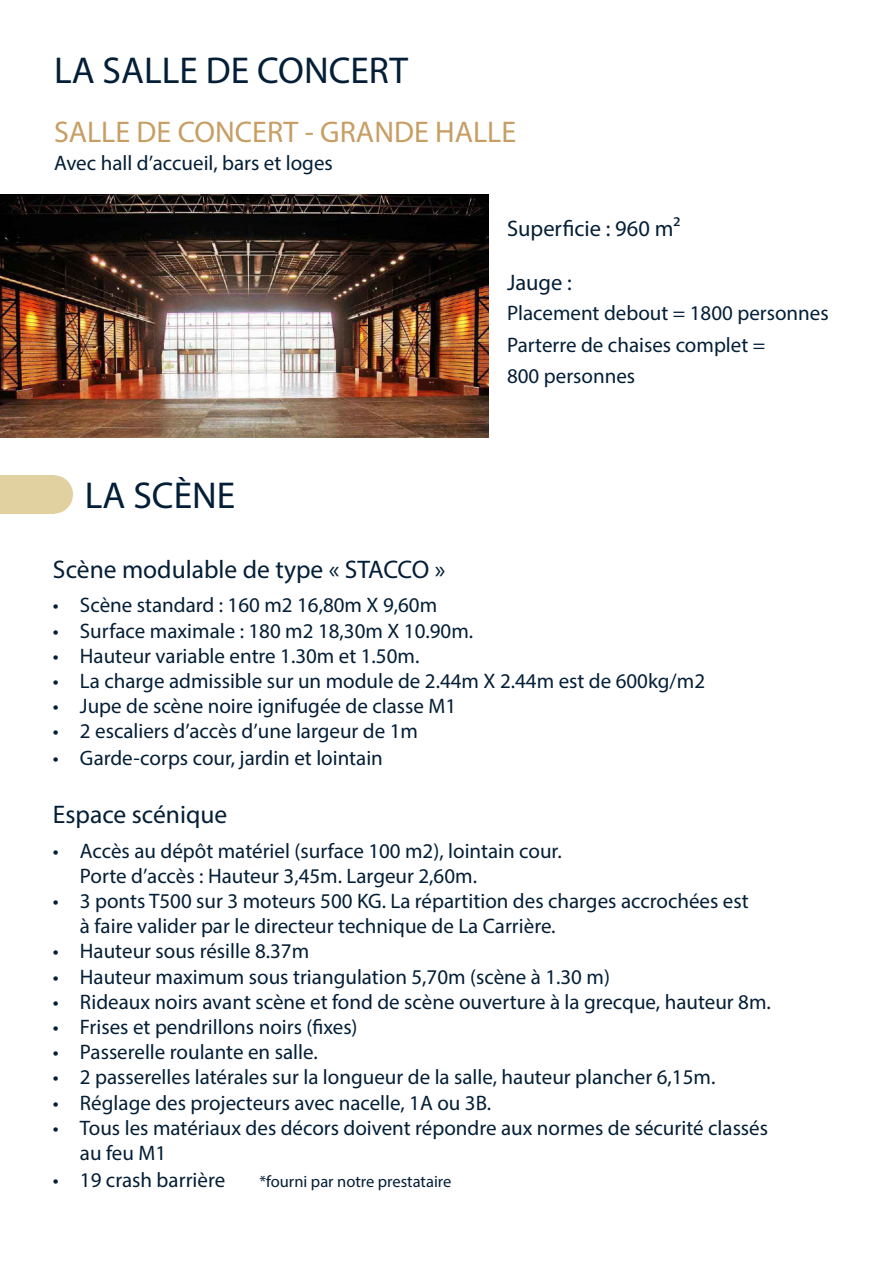
<style>
.page{position:relative;width:893px;height:1263px;background:#fff}
.page>*{position:absolute;margin:0;border:0;box-sizing:border-box;transform-origin:0 0}
.t1{font:37.5px "Myriad Pro";color:#031e36}
.t2{font:30px "Myriad Pro";color:#c79e64}
.t3{font:25.5px "Myriad Pro";color:#031e36}
.t4{font:22.5px "Myriad Pro";color:#031e36}
.t5{font:21px/25.2px "Myriad Pro";color:#031e36}
.t6{font:16.5px "Myriad Pro";color:#031e36}
</style>
<div class="page">
<img style="left:0;top:195px;width:488px;height:243px">
<div style="left:36px;top:475px;width:37px;height:38px;background:#e2d1a0;border-radius:50%"></div>
<div style="left:0;top:475px;width:55px;height:38px;background:#e2d1a0"></div>
<p class="t1" style="left:54px;top:47px;width:356px">LA SALLE DE CONCERT</p>
<p class="t2" style="left:54px;top:113px;width:464px">SALLE DE CONCERT - GRANDE HALLE</p>
<p class="t5" style="left:54px;top:150px;width:280px">Avec hall d’accueil, bars et loges</p>
<p class="t1" style="left:85px;top:473px;width:152px">LA SCÈNE</p>
<p class="t4" style="left:507px;top:215px;width:175px">Superficie : 960 m²</p>
<p class="t4" style="left:507px;top:269px;width:66px">Jauge :</p>
<p class="t5" style="left:507px;top:300px;width:323px">Placement debout = 1800 personnes</p>
<p class="t5" style="left:507px;top:329px;width:260px;line-height:31.5px">Parterre de chaises complet =<br>800 personnes</p>
<p class="t3" style="left:53px;top:554px;width:394px">Scène modulable de type « STACCO »</p>
<p class="t5" style="left:53px;top:592px;width:386px">• Scène standard : 160 m2 16,80m X 9,60m</p>
<p class="t5" style="left:53px;top:618px;width:422px">• Surface maximale : 180 m2 18,30m X 10.90m.</p>
<p class="t5" style="left:53px;top:643px;width:368px">• Hauteur variable entre 1.30m et 1.50m.</p>
<p class="t5" style="left:53px;top:668px;width:654px">• La charge admissible sur un module de 2.44m X 2.44m est de 600kg/m2</p>
<p class="t5" style="left:53px;top:693px;width:405px">• Jupe de scène noire ignifugée de classe M1</p>
<p class="t5" style="left:53px;top:718px;width:367px">• 2 escaliers d’accès d’une largeur de 1m</p>
<p class="t5" style="left:53px;top:745px;width:331px">• Garde-corps cour, jardin et lointain</p>
<p class="t3" style="left:53px;top:799px;width:176px">Espace scénique</p>
<p class="t5" style="left:80px;top:838px;width:483px;text-indent:-27px">• Accès au dépôt matériel (surface 100 m2), lointain cour.<br>Porte d’accès : Hauteur 3,45m. Largeur 2,60m.</p>
<p class="t5" style="left:80px;top:888px;width:670px;text-indent:-27px">• 3 ponts T500 sur 3 moteurs 500 KG. La répartition des charges accrochées est à faire valider par le directeur technique de La Carrière.</p>
<p class="t5" style="left:53px;top:938px;width:258px">• Hauteur sous résille 8.37m</p>
<p class="t5" style="left:53px;top:964px;width:559px">• Hauteur maximum sous triangulation 5,70m (scène à 1.30 m)</p>
<p class="t5" style="left:53px;top:989px;width:719px">• Rideaux noirs avant scène et fond de scène ouverture à la grecque, hauteur 8m.</p>
<p class="t5" style="left:53px;top:1014px;width:306px">• Frises et pendrillons noirs (fixes)</p>
<p class="t5" style="left:53px;top:1039px;width:266px">• Passerelle roulante en salle.</p>
<p class="t5" style="left:53px;top:1064px;width:664px">• 2 passerelles latérales sur la longueur de la salle, hauteur plancher 6,15m.</p>
<p class="t5" style="left:53px;top:1090px;width:440px">• Réglage des projecteurs avec nacelle, 1A ou 3B.</p>
<p class="t5" style="left:80px;top:1115px;width:690px;text-indent:-27px">• Tous les matériaux des décors doivent répondre aux normes de sécurité classés au feu M1</p>
<p class="t5" style="left:53px;top:1167px;width:174px">• 19 crash barrière</p>
<p class="t6" style="left:259px;top:1171px;width:194px">*fourni par notre prestataire</p>
</div>
